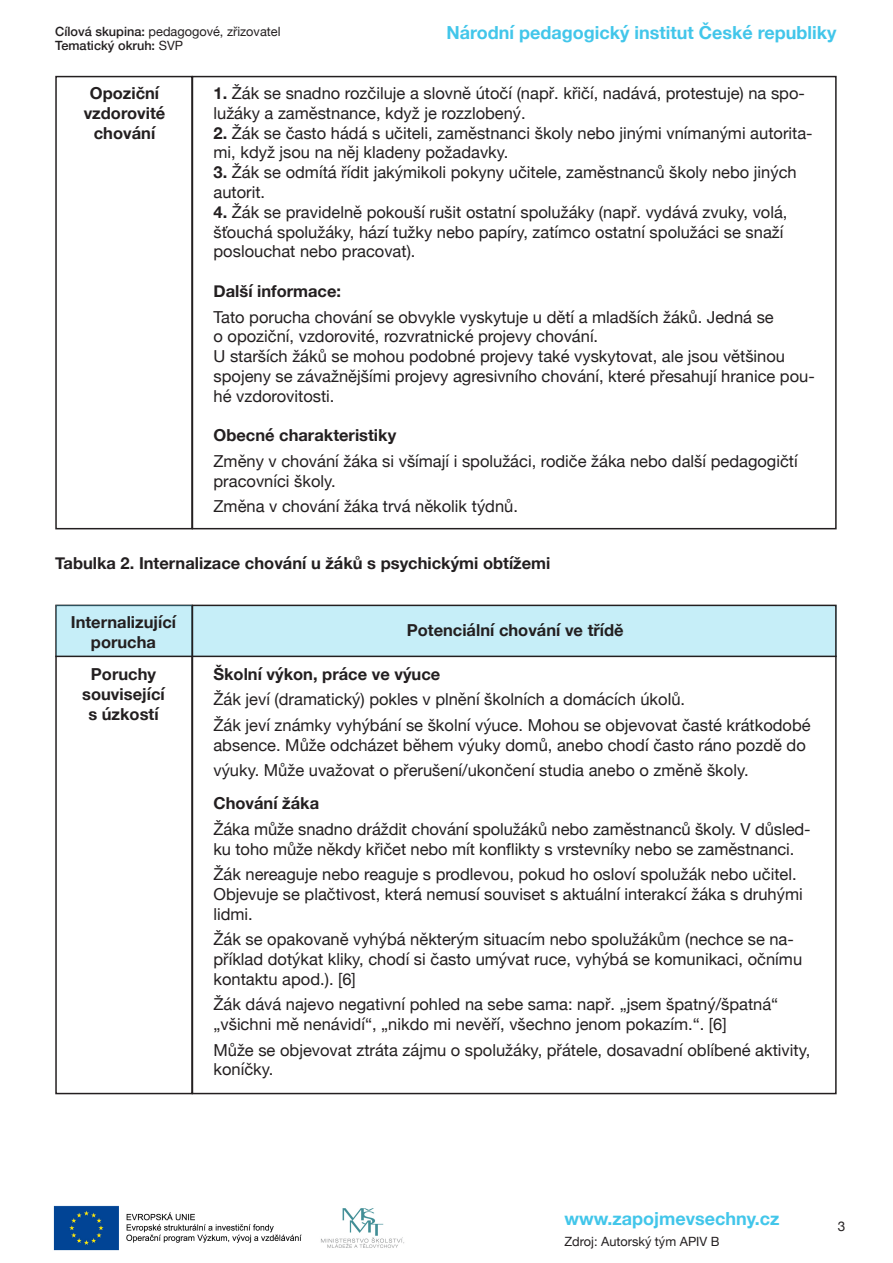
<style>
.page{position:relative;width:893px;height:1263px;background:#fff}
.page>*{position:absolute;margin:0;border:0;box-sizing:border-box;transform-origin:0 0}
.t1{font:700 18px "Helvetica Neue";color:#42c6ea}
.t2{font:16.5px/19.8px "Helvetica Neue";color:#231f20}
.t3{font:700 16.5px/19.8px "Helvetica Neue";color:#231f20;text-align:center}
.t4{font:13.5px "Helvetica Neue";color:#231f20}
.t5{font:500 12.75px/13.5px "Helvetica Neue";color:#231f20}
.t6{font:12.75px "Helvetica Neue";color:#231f20}
.s1{font-weight:400}
.s2{font-weight:700}
</style>
<div class="page">
<img style="left:53px;top:1205px;width:351px;height:46px">
<div style="left:55px;top:605px;width:138px;height:489px;border:2px solid #231f20"></div>
<div style="left:56px;top:605px;width:781px;height:52px;background:#c6eef8"></div>
<div style="left:55px;top:76px;width:138px;height:453px;border:2px solid #231f20"></div>
<div style="left:192px;top:605px;width:645px;height:489px;border:2px solid #231f20"></div>
<div style="left:192px;top:76px;width:645px;height:453px;border:2px solid #231f20"></div>
<hr style="left:55px;top:656px;width:782px;height:1px;background:#231f20">
<p class="t5" style="left:55px;top:24px;width:227px">Cílová skupina: <span class="s1">pedagogové, zřizovatel<br></span>Tematický okruh: <span class="s1">SVP</span></p>
<p class="t1" style="left:446px;top:18px;width:391px">Národní pedagogický institut České republiky</p>
<p class="t3" style="left:90px;top:84px;width:71px">Opoziční</p>
<p class="t3" style="left:84px;top:103px;width:83px">vzdorovité</p>
<p class="t3" style="left:94px;top:123px;width:63px">chování</p>
<p class="t2" style="left:214px;top:84px;width:593px"><span class="s2">1.</span> Žák se snadno rozčiluje a slovně útočí (např. křičí, nadává, protestuje) na spo&shy;lužáky a zaměstnance, když je rozzlobený.</p>
<p class="t2" style="left:214px;top:124px;width:601px"><span class="s2">2.</span> Žák se často hádá s učiteli, zaměstnanci školy nebo jinými vnímanými autorita&shy;mi, když jsou na něj kladeny požadavky.</p>
<p class="t2" style="left:214px;top:163px;width:585px"><span class="s2">3.</span> Žák se odmítá řídit jakýmikoli pokyny učitele, zaměstnanců školy nebo jiných autorit.</p>
<p class="t2" style="left:214px;top:203px;width:575px"><span class="s2">4.</span> Žák se pravidelně pokouší rušit ostatní spolužáky (např. vydává zvuky, volá, šťouchá spolužáky, hází tužky nebo papíry, zatímco ostatní spolužáci se snaží poslouchat nebo pracovat).</p>
<p class="t3" style="left:214px;top:282px;width:129px">Další informace:</p>
<p class="t2" style="left:214px;top:308px;width:562px">Tato porucha chování se obvykle vyskytuje u dětí a mladších žáků. Jedná se</p>
<p class="t2" style="left:214px;top:327px;width:386px">o opoziční, vzdorovité, rozvratnické projevy chování.</p>
<p class="t2" style="left:214px;top:347px;width:603px">U starších žáků se mohou podobné projevy také vyskytovat, ale jsou většinou spojeny se závažnějšími projevy agresivního chování‚ které přesahují hranice pou&shy;hé vzdorovitosti.</p>
<p class="t3" style="left:214px;top:426px;width:184px">Obecné charakteristiky</p>
<p class="t2" style="left:214px;top:452px;width:586px">Změny v chování žáka si všímají i spolužáci, rodiče žáka nebo další pedagogičtí pracovníci školy.</p>
<p class="t2" style="left:214px;top:497px;width:306px">Změna v chování žáka trvá několik týdnů.</p>
<p class="t3" style="left:55px;top:553px;width:497px">Tabulka 2. Internalizace chování u žáků s psychickými obtížemi</p>
<p class="t3" style="left:71px;top:612px;width:107px">Internalizující porucha</p>
<p class="t3" style="left:91px;top:664px;width:67px">Poruchy</p>
<p class="t3" style="left:82px;top:684px;width:84px">související</p>
<p class="t3" style="left:88px;top:704px;width:72px">s úzkostí</p>
<p class="t3" style="left:407px;top:621px;width:218px">Potenciální chování ve třídě</p>
<p class="t3" style="left:213px;top:664px;width:228px">Školní výkon, práce ve výuce</p>
<p class="t2" style="left:213px;top:691px;width:473px">Žák jeví (dramatický) pokles v plnění školních a domácích úkolů.</p>
<p class="t2" style="left:213px;top:716px;width:599px">Žák jeví známky vyhýbání se školní výuce. Mohou se objevovat časté krátkodobé absence. Může odcházet během výuky domů, anebo chodí často ráno pozdě do</p>
<p class="t2" style="left:213px;top:761px;width:537px">výuky. Může uvažovat o přerušení/ukončení studia anebo o změně školy.</p>
<p class="t3" style="left:213px;top:794px;width:107px">Chování žáka</p>
<p class="t2" style="left:213px;top:820px;width:599px">Žáka může snadno dráždit chování spolužáků nebo zaměstnanců školy. V důsled&shy;ku toho může někdy křičet nebo mít konflikty s vrstevníky nebo se zaměstnanci.</p>
<p class="t2" style="left:213px;top:865px;width:585px">Žák nereaguje nebo reaguje s prodlevou, pokud ho osloví spolužák nebo učitel.</p>
<p class="t2" style="left:213px;top:885px;width:591px">Objevuje se plačtivost, která nemusí souviset s aktuální interakcí žáka s druhými lidmi.</p>
<p class="t2" style="left:213px;top:930px;width:590px">Žák se opakovaně vyhýbá některým situacím nebo spolužákům (nechce se na&shy;příklad dotýkat kliky, chodí si často umývat ruce, vyhýbá se komunikaci, očnímu kontaktu apod.). [6]</p>
<p class="t2" style="left:213px;top:995px;width:566px">Žák dává najevo negativní pohled na sebe sama: např. „jsem špatný/špatná“ „všichni mě nenávidí“, „nikdo mi nevěří, všechno jenom pokazím.“. [6]</p>
<p class="t2" style="left:213px;top:1041px;width:598px">Může se objevovat ztráta zájmu o spolužáky, přátele, dosavadní oblíbené aktivity, koníčky.</p>
<p class="t1" style="left:564px;top:1205px;width:217px">www.zapojmevsechny.cz</p>
<p class="t4" style="left:838px;top:1217px;width:9px">3</p>
<p class="t6" style="left:564px;top:1233px;width:157px">Zdroj: Autorský tým APIV B</p>
</div>
